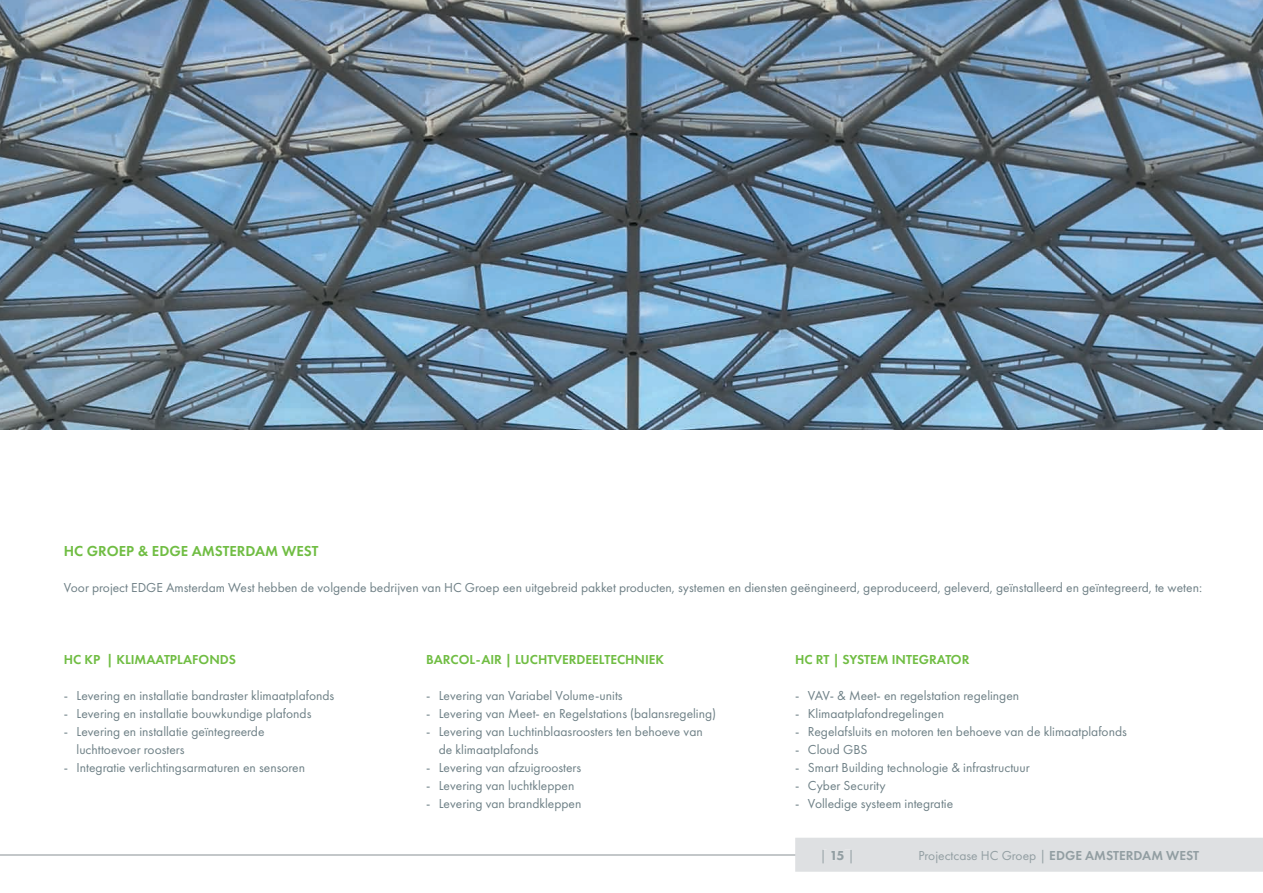
<style>
.page{position:relative;width:1263px;height:893px;background:#fff}
.page>*{position:absolute;margin:0;border:0;box-sizing:border-box;transform-origin:0 0}
.t1{font:600 15px "Futura PT";color:#70bd43}
.t2{font:13.5px/18px "Futura PT";color:#6e8086}
.t3{font:13.5px "Futura PT";color:#6f8086}
.t4{font:600 13.5px "Futura PT";color:#70bd43}
.t5{font:13.5px "Futura PT";color:#929ea2}
.t6{font:13.5px "Futura PT";color:#fff}
.s1{font-weight:800}
.s2{font-weight:600}
</style>
<div class="page">
<hr style="left:0;top:855px;width:795px;height:1px;background:#c3c7c9">
<div style="left:795px;top:838px;width:468px;height:34px;background:#dee0e2"></div>
<div style="left:831px;top:851px;width:13px;height:9px;background:#dee0e2"></div>
<div style="left:845px;top:850px;width:7px;height:13px;background:#dee0e2"></div>
<img style="left:0;top:0;width:1052px;height:429px">
<img style="left:1052px;top:0;width:211px;height:429px">
<p class="t1" style="left:64px;top:542px;width:256px">HC GROEP &amp; EDGE AMSTERDAM WEST</p>
<p class="t3" style="left:64px;top:580px;width:1140px">Voor project EDGE Amsterdam West hebben de volgende bedrijven van HC Groep een uitgebreid pakket producten, systemen en diensten geëngineerd, geproduceerd, geleverd, geïnstalleerd en geïntegreerd, te weten:</p>
<p class="t4" style="left:64px;top:651px;width:174px">HC KP | KLIMAATPLAFONDS</p>
<p class="t2" style="left:64px;top:686px;width:272px">- Levering en installatie bandraster klimaatplafonds</p>
<p class="t2" style="left:64px;top:704px;width:249px">- Levering en installatie bouwkundige plafonds</p>
<p class="t2" style="left:77px;top:722px;width:190px;text-indent:-13px">- Levering en installatie geïntegreerde luchttoevoer roosters</p>
<p class="t2" style="left:64px;top:758px;width:243px">- Integratie verlichtingsarmaturen en sensoren</p>
<p class="t4" style="left:426px;top:651px;width:240px">BARCOL-AIR | LUCHTVERDEELTECHNIEK</p>
<p class="t2" style="left:426px;top:686px;width:198px">- Levering van Variabel Volume-units</p>
<p class="t2" style="left:426px;top:704px;width:292px">- Levering van Meet- en Regelstations (balansregeling)</p>
<p class="t2" style="left:439px;top:722px;width:265px;text-indent:-13px">- Levering van Luchtinblaasroosters ten behoeve van de klimaatplafonds</p>
<p class="t2" style="left:426px;top:758px;width:157px">- Levering van afzuigroosters</p>
<p class="t2" style="left:426px;top:776px;width:150px">- Levering van luchtkleppen</p>
<p class="t2" style="left:426px;top:794px;width:157px">- Levering van brandkleppen</p>
<p class="t4" style="left:795px;top:651px;width:176px">HC RT | SYSTEM INTEGRATOR</p>
<p class="t2" style="left:795px;top:686px;width:226px">- VAV- &amp; Meet- en regelstation regelingen</p>
<p class="t2" style="left:795px;top:704px;width:150px">- Klimaatplafondregelingen</p>
<p class="t2" style="left:795px;top:722px;width:333px">- Regelafsluits en motoren ten behoeve van de klimaatplafonds</p>
<p class="t2" style="left:795px;top:740px;width:74px">- Cloud GBS</p>
<p class="t2" style="left:795px;top:758px;width:236px">- Smart Building technologie &amp; infrastructuur</p>
<p class="t2" style="left:795px;top:776px;width:92px">- Cyber Security</p>
<p class="t2" style="left:795px;top:794px;width:160px">- Volledige systeem integratie</p>
<p class="t6" style="left:820px;top:847px;width:36px">| <span class="s1">15</span> |</p>
<p class="t5" style="left:918px;top:847px;width:282px">Projectcase HC Groep | <span class="s2">EDGE AMSTERDAM WEST</span></p>
</div>
